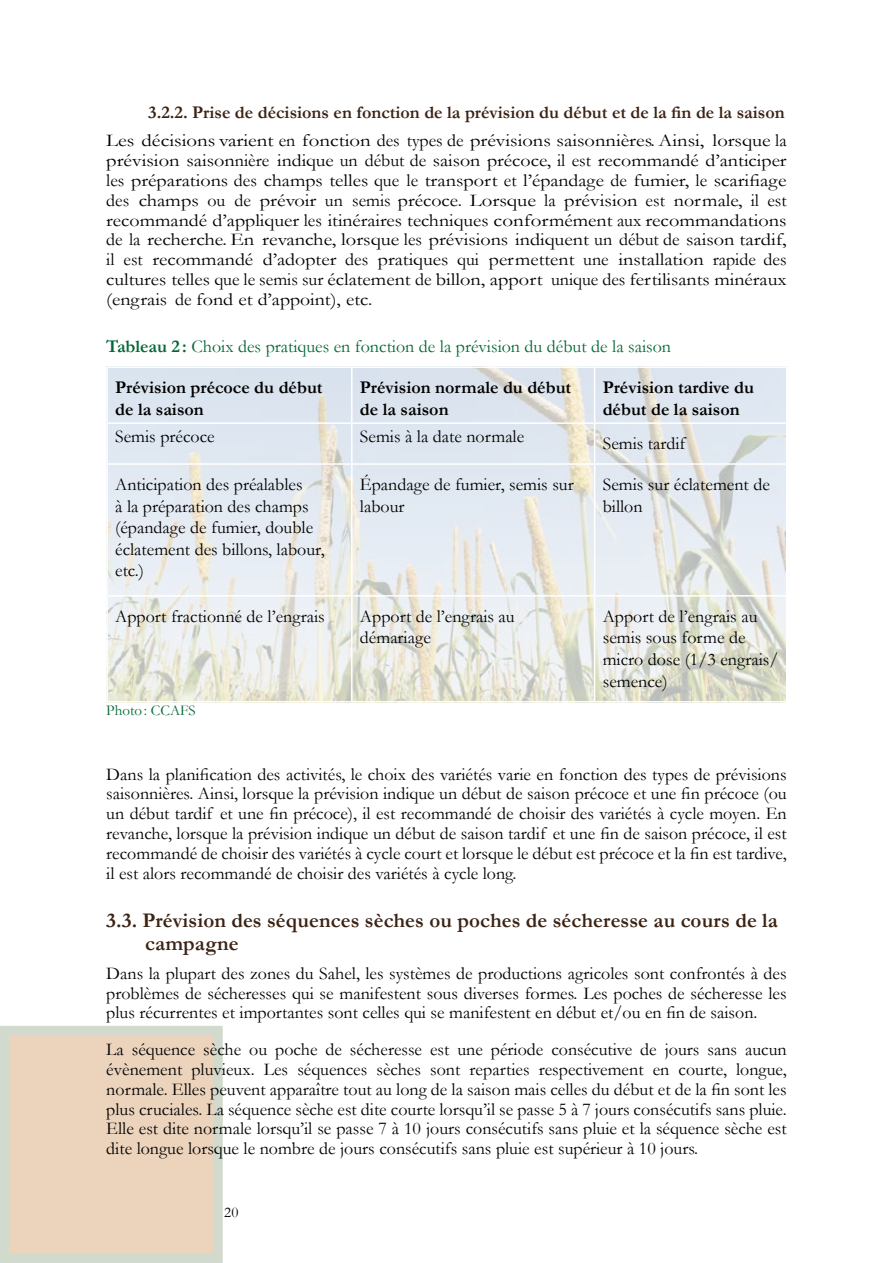
<style>
.page{position:relative;width:893px;height:1263px;background:#fff}
.page>*{position:absolute;margin:0;border:0;box-sizing:border-box;transform-origin:0 0}
.t1{font:700 21px/23.1px "Garamond";letter-spacing:.005em;color:#3b2314}
.t2{font:18px/19.8px "Garamond";color:#000}
.t3{font:18px/19.8px "Garamond";color:#000;text-align:justify;scale:1.16 1}
.t4{font:700 18px/21.6px "Garamond";color:#000}
.t5{font:700 18px "Garamond";color:#3b2314}
.t6{font:18px "Garamond";color:#046734}
.t7{font:15px "Garamond";color:#046734}
.t8{font:15px "Garamond";color:#000}
.s1{font-weight:700}
</style>
<div class="page">
<div style="left:0;top:1026px;width:222px;height:237px;background:#ebd3bc;border:9px solid #d2dacd"></div>
<img style="left:106px;top:368px;width:681px;height:335px">
<hr style="left:106px;top:368px;width:2px;height:54px;background:#fff">
<hr style="left:351px;top:368px;width:2px;height:54px;background:#fff">
<hr style="left:594px;top:368px;width:1px;height:54px;background:#fff">
<hr style="left:786px;top:368px;width:1px;height:54px;background:#fff">
<hr style="left:106px;top:422px;width:246px;height:2px;background:#fff">
<hr style="left:106px;top:424px;width:2px;height:39px;background:#fff">
<hr style="left:352px;top:422px;width:243px;height:2px;background:#fff">
<hr style="left:351px;top:424px;width:2px;height:39px;background:#fff">
<hr style="left:595px;top:422px;width:192px;height:2px;background:#fff">
<hr style="left:594px;top:424px;width:1px;height:39px;background:#fff">
<hr style="left:786px;top:424px;width:1px;height:39px;background:#fff">
<hr style="left:106px;top:463px;width:246px;height:2px;background:#fff">
<hr style="left:106px;top:465px;width:2px;height:130px;background:#fff">
<hr style="left:352px;top:463px;width:243px;height:2px;background:#fff">
<hr style="left:351px;top:465px;width:2px;height:130px;background:#fff">
<hr style="left:595px;top:463px;width:192px;height:2px;background:#fff">
<hr style="left:594px;top:465px;width:1px;height:130px;background:#fff">
<hr style="left:786px;top:465px;width:1px;height:130px;background:#fff">
<hr style="left:106px;top:595px;width:246px;height:2px;background:#fff">
<hr style="left:106px;top:597px;width:2px;height:104px;background:#fff">
<hr style="left:352px;top:595px;width:243px;height:2px;background:#fff">
<hr style="left:351px;top:597px;width:2px;height:104px;background:#fff">
<hr style="left:595px;top:595px;width:192px;height:2px;background:#fff">
<hr style="left:594px;top:597px;width:1px;height:104px;background:#fff">
<hr style="left:786px;top:597px;width:1px;height:104px;background:#fff">
<hr style="left:106px;top:701px;width:246px;height:1px;background:#fff">
<hr style="left:352px;top:701px;width:243px;height:1px;background:#fff">
<hr style="left:595px;top:701px;width:192px;height:1px;background:#fff">
<p class="t5" style="left:148px;top:102px;width:638px">3.2.2. Prise de décisions en fonction de la prévision du début et de la fin de la saison</p>
<p class="t3" style="left:106px;top:131px;width:588px">Les décisions varient en fonction des types de prévisions saisonnières. Ainsi, lorsque la prévision saisonnière indique un début de saison précoce, il est recommandé d’anticiper les préparations des champs telles que le transport et l’épandage de fumier, le scarifiage des champs ou de prévoir un semis précoce. Lorsque la prévision est normale, il est recommandé d’appliquer les itinéraires techniques conformément aux recommandations de la recherche. En revanche, lorsque les prévisions indiquent un début de saison tardif, il est recommandé d’adopter des pratiques qui permettent une installation rapide des cultures telles que le semis sur éclatement de billon, apport unique des fertilisants minéraux (engrais de fond et d’appoint), etc.</p>
<p class="t6" style="left:106px;top:335px;width:566px"><span class="s1">Tableau 2 :</span> Choix des pratiques en fonction de la prévision du début de la saison</p>
<p class="t4" style="left:115px;top:376px;width:209px">Prévision précoce du début de la saison</p>
<p class="t4" style="left:360px;top:376px;width:213px">Prévision normale du début de la saison</p>
<p class="t4" style="left:603px;top:376px;width:153px">Prévision tardive du début de la saison</p>
<p class="t2" style="left:115px;top:427px;width:101px">Semis précoce</p>
<p class="t2" style="left:360px;top:427px;width:166px">Semis à la date normale</p>
<p class="t2" style="left:603px;top:433px;width:84px">Semis tardif</p>
<p class="t2" style="left:115px;top:473px;width:211px;line-height:21.6px">Anticipation des préalables<br>à la préparation des champs (épandage de fumier, double éclatement des billons, labour, etc.)</p>
<p class="t2" style="left:360px;top:473px;width:215px;line-height:21.6px">Épandage de fumier, semis sur labour</p>
<p class="t2" style="left:603px;top:473px;width:169px;line-height:21.6px">Semis sur éclatement de billon</p>
<p class="t2" style="left:115px;top:606px;width:211px">Apport fractionné de l’engrais</p>
<p class="t2" style="left:360px;top:605px;width:156px;line-height:21.6px">Apport de l’engrais au démariage</p>
<p class="t2" style="left:603px;top:605px;width:177px;line-height:21.6px">Apport de l’engrais au semis sous forme de micro dose (1/3 engrais/ semence)</p>
<p class="t7" style="left:106px;top:701px;width:91px">Photo: CCAFS</p>
<p class="t2" style="left:106px;top:764px;width:682px;text-align:justify">Dans la planification des activités, le choix des variétés varie en fonction des types de prévisions saisonnières. Ainsi, lorsque la prévision indique un début de saison précoce et une fin précoce (ou un début tardif et une fin précoce), il est recommandé de choisir des variétés à cycle moyen. En revanche, lorsque la prévision indique un début de saison tardif et une fin de saison précoce, il est recommandé de choisir des variétés à cycle court et lorsque le début est précoce et la fin est tardive, il est alors recommandé de choisir des variétés à cycle long.</p>
<p class="t1" style="left:145px;top:909px;width:634px;text-indent:-39px">3.3. Prévision des séquences sèches ou poches de sécheresse au cours de la campagne</p>
<p class="t2" style="left:106px;top:963px;width:682px;text-align:justify">Dans la plupart des zones du Sahel, les systèmes de productions agricoles sont confrontés à des problèmes de sécheresses qui se manifestent sous diverses formes. Les poches de sécheresse les plus récurrentes et importantes sont celles qui se manifestent en début et/ou en fin de saison.</p>
<p class="t2" style="left:106px;top:1039px;width:682px;text-align:justify">La séquence sèche ou poche de sécheresse est une période consécutive de jours sans aucun évènement pluvieux. Les séquences sèches sont reparties respectivement en courte, longue, normale. Elles peuvent apparaître tout au long de la saison mais celles du début et de la fin sont les plus cruciales. La séquence sèche est dite courte lorsqu’il se passe 5 à 7 jours consécutifs sans pluie.<br>Elle est dite normale lorsqu’il se passe 7 à 10 jours consécutifs sans pluie et la séquence sèche est dite longue lorsque le nombre de jours consécutifs sans pluie est supérieur à 10 jours.</p>
<p class="t8" style="left:224px;top:1203px;width:16px">20</p>
</div>
